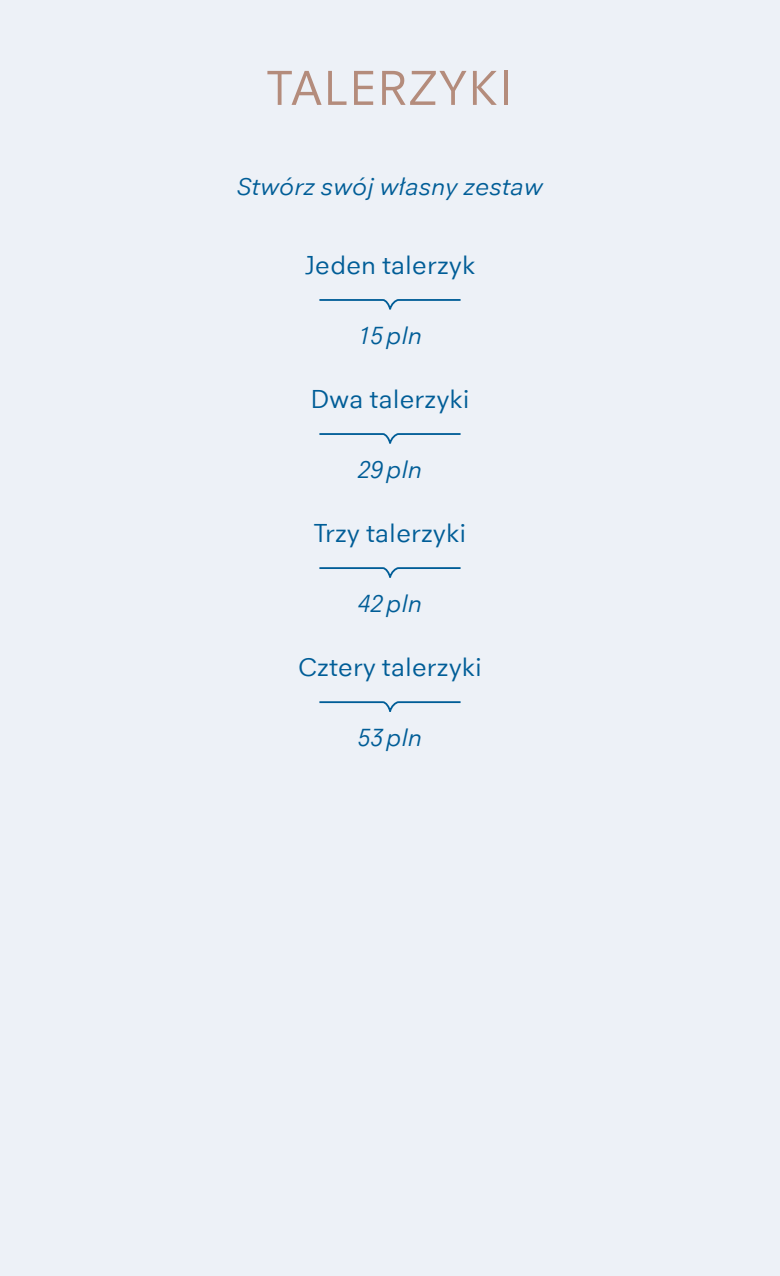
<style>
.page{position:relative;width:780px;height:1276px;background:#edf1f7}
.page>*{position:absolute;margin:0;border:0;box-sizing:border-box;transform-origin:0 0}
.t1{font:50px "Neuzeit Office";letter-spacing:.02em;color:#b48c7c}
.t2{font:26.25px "Neuzeit Office";letter-spacing:-.005em;color:#005d97}
.t3{font:italic 25px "Neuzeit Office";letter-spacing:-.005em;color:#005d97}
</style>
<div class="page">
<svg style="left:319px;top:299px;width:142px;height:11px"></svg>
<svg style="left:319px;top:433px;width:142px;height:11px"></svg>
<svg style="left:319px;top:567px;width:142px;height:11px"></svg>
<svg style="left:319px;top:701px;width:142px;height:11px"></svg>
<h1 class="t1" style="left:266px;top:70px;width:248px">TALERZYKI</h1>
<p class="t3" style="left:237px;top:177px;width:308px">Stwórz swój własny zestaw</p>
<p class="t2" style="left:304px;top:256px;width:172px">Jeden talerzyk</p>
<p class="t3" style="left:358px;top:326px;width:66px">15pln</p>
<p class="t2" style="left:310px;top:390px;width:161px">Dwa talerzyki</p>
<p class="t3" style="left:358px;top:460px;width:66px">29pln</p>
<p class="t2" style="left:314px;top:524px;width:154px">Trzy talerzyki</p>
<p class="t3" style="left:358px;top:594px;width:66px">42pln</p>
<p class="t2" style="left:298px;top:658px;width:185px">Cztery talerzyki</p>
<p class="t3" style="left:358px;top:728px;width:66px">53pln</p>
</div>
